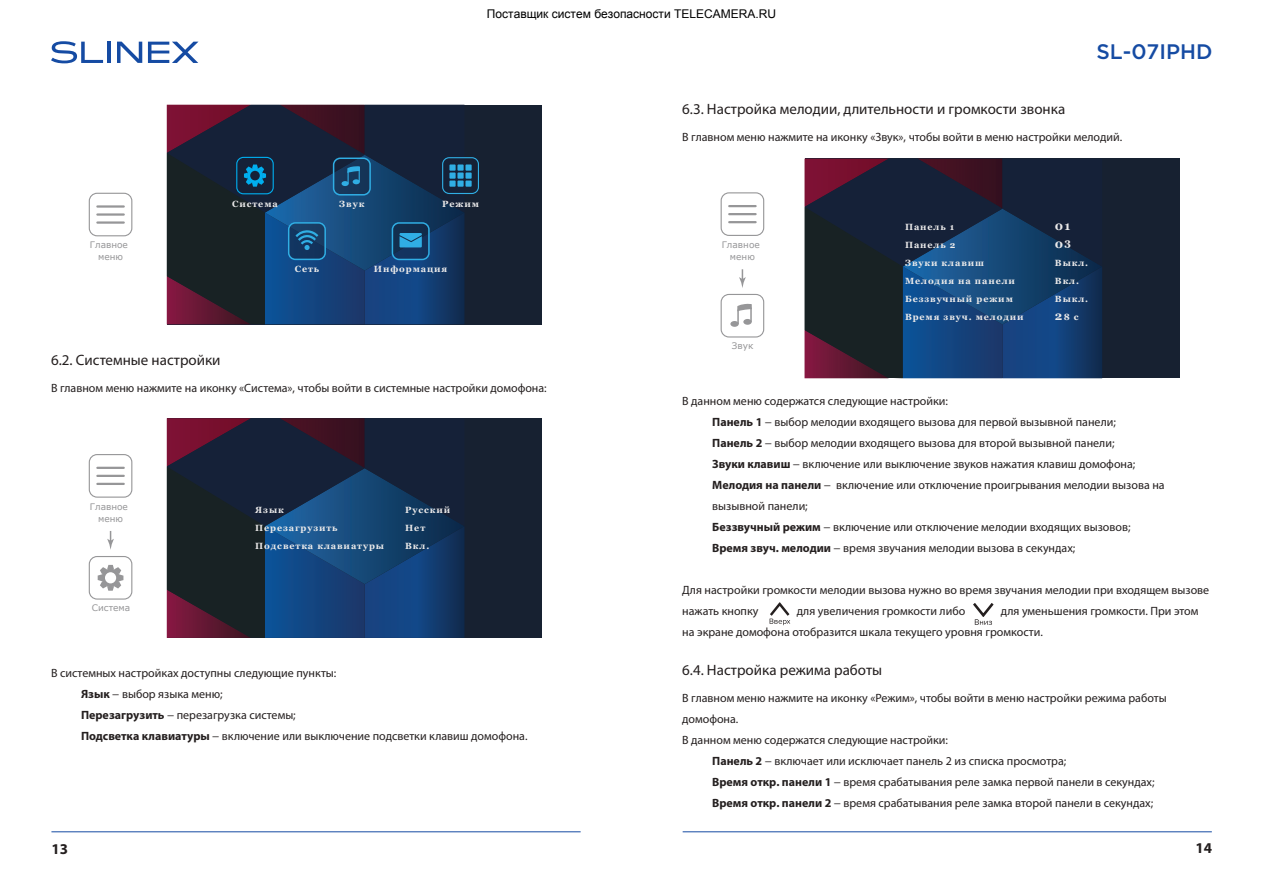
<style>
.page{position:relative;width:1263px;height:893px;background:#fff}
.page>*{position:absolute;margin:0;border:0;box-sizing:border-box;transform-origin:0 0}
.t1{font:500 21px "Gotham Pro";color:#154ba3}
.t2{font:15px "Myriad Pro";color:#241f1f}
.t3{font:700 15px "Myriad Pro";color:#241f1f}
.t4{font:12px/21px "Myriad Pro";color:#241f1f}
.t5{font:700 12px "Georgia";color:#ebeaea}
.t6{font:700 9px "Georgia";letter-spacing:.1em;color:#ebeaea}
.t7{font:9px/12px "Verdana";color:#969698;text-align:center}
.s1{font-weight:700}
.s2{font-size:10.5px}
.s3{font-size:12px}
</style>
<div class="page">
<div style="left:89px;top:193px;width:43px;height:43px;border:1px solid #969698;border-radius:8px"></div>
<hr style="left:97px;top:205px;width:27px;height:3px;background:#969698">
<hr style="left:97px;top:213px;width:27px;height:3px;background:#969698">
<hr style="left:97px;top:221px;width:27px;height:3px;background:#969698">
<div style="left:89px;top:556px;width:43px;height:44px;border:1px solid #969698;border-radius:8px"></div>
<svg style="left:98px;top:565px;width:25px;height:26px"></svg>
<div style="left:89px;top:454px;width:43px;height:44px;border:1px solid #969698;border-radius:8px"></div>
<hr style="left:97px;top:467px;width:27px;height:2px;background:#969698">
<hr style="left:97px;top:475px;width:27px;height:2px;background:#969698">
<hr style="left:97px;top:483px;width:27px;height:2px;background:#969698">
<svg style="left:107px;top:531px;width:7px;height:19px"></svg>
<svg style="left:51px;top:41px;width:52px;height:22px"></svg>
<hr style="left:107px;top:42px;width:4px;height:21px;background:#154ba3">
<svg style="left:117px;top:42px;width:25px;height:21px"></svg>
<svg style="left:148px;top:42px;width:50px;height:21px"></svg>
<hr style="left:51px;top:831px;width:530px;height:1px;background:#154ba3">
<hr style="left:683px;top:831px;width:529px;height:1px;background:#154ba3">
<div style="left:167px;top:105px;width:375px;height:219px;background:#172131"></div>
<div style="left:442px;top:157px;width:37px;height:37px;background:#152138;border-radius:7px"></div>
<div style="left:442px;top:157px;width:37px;height:37px;border:1px solid #30aee4;border-radius:7px"></div>
<div style="left:465px;top:164px;width:7px;height:7px;background:#30aee4"></div>
<div style="left:465px;top:173px;width:7px;height:6px;background:#30aee4"></div>
<div style="left:465px;top:181px;width:7px;height:6px;background:#30aee4"></div>
<svg style="left:167px;top:105px;width:297px;height:219px"></svg>
<div style="left:167px;top:418px;width:375px;height:220px;background:#172131"></div>
<svg style="left:167px;top:418px;width:297px;height:220px"></svg>
<div style="left:804px;top:159px;width:375px;height:219px;background:#172131"></div>
<svg style="left:804px;top:159px;width:298px;height:219px"></svg>
<svg style="left:739px;top:269px;width:7px;height:19px"></svg>
<div style="left:721px;top:192px;width:43px;height:44px;border:1px solid #969698;border-radius:8px"></div>
<hr style="left:729px;top:205px;width:27px;height:2px;background:#969698">
<hr style="left:729px;top:213px;width:27px;height:2px;background:#969698">
<hr style="left:729px;top:221px;width:27px;height:2px;background:#969698">
<div style="left:721px;top:294px;width:43px;height:44px;border:1px solid #969698;border-radius:8px"></div>
<div style="left:730px;top:321px;width:9px;height:6px;background:#969698;border-radius:50%"></div>
<svg style="left:736px;top:303px;width:16px;height:21px"></svg>
<svg style="left:770px;top:602px;width:20px;height:23px"></svg>
<svg style="left:973px;top:603px;width:20px;height:22px"></svg>
<h1 class="t1" style="left:1096px;top:39px;width:118px">SL-07IPHD</h1>
<p class="t7" style="left:90px;top:239px;width:40px">Главное меню</p>
<p class="t6" style="left:232px;top:198px;width:47px">Система</p>
<p class="t6" style="left:339px;top:198px;width:27px">Звук</p>
<p class="t6" style="left:442px;top:198px;width:38px">Режим</p>
<p class="t6" style="left:295px;top:263px;width:26px">Сеть</p>
<p class="t6" style="left:374px;top:263px;width:75px">Информация</p>
<p class="t2" style="left:51px;top:350px;width:171px">6.2. Системные настройки</p>
<p class="t4" style="left:51px;top:377px;width:497px">В главном меню нажмите на иконку «Система», чтобы войти в системные настройки домофона:</p>
<p class="t7" style="left:90px;top:500px;width:40px">Главное меню</p>
<p class="t7" style="left:92px;top:602px;width:40px">Система</p>
<p class="t6" style="left:255px;top:504px;width:30px">Язык</p>
<p class="t6" style="left:405px;top:504px;width:46px">Русский</p>
<p class="t6" style="left:255px;top:522px;width:84px">Перезагрузить</p>
<p class="t6" style="left:405px;top:522px;width:22px">Нет</p>
<p class="t6" style="left:255px;top:540px;width:130px">Подсветка клавиатуры</p>
<p class="t6" style="left:405px;top:540px;width:26px">Вкл.</p>
<p class="t4" style="left:81px;top:662px;width:448px;text-indent:-30px">В системных настройках доступны следующие пункты:<br><span class="s1">Язык</span> − выбор языка меню;<br><span class="s1">Перезагрузить</span> − перезагрузка системы;<br><span class="s1">Подсветка клавиатуры</span> − включение или выключение подсветки клавиш домофона.</p>
<p class="t2" style="left:682px;top:100px;width:385px">6.3. Настройка мелодии, длительности и громкости звонка</p>
<p class="t4" style="left:682px;top:127px;width:441px">В главном меню нажмите на иконку «Звук», чтобы войти в меню настройки мелодий.</p>
<p class="t7" style="left:722px;top:238px;width:40px">Главное меню</p>
<p class="t7" style="left:732px;top:339px;width:23px">Звук</p>
<p class="t6" style="left:905px;top:221px;width:51px">Панель 1</p>
<p class="t5" style="left:1055px;top:218px;width:17px">01</p>
<p class="t6" style="left:905px;top:239px;width:52px">Панель 2</p>
<p class="t5" style="left:1055px;top:236px;width:18px">0<span class="s2">3</span></p>
<p class="t6" style="left:905px;top:257px;width:81px">Звуки клавиш</p>
<p class="t6" style="left:1055px;top:257px;width:35px">Выкл.</p>
<p class="t6" style="left:905px;top:275px;width:112px">Мелодия на панели</p>
<p class="t6" style="left:1055px;top:275px;width:26px">Вкл.</p>
<p class="t6" style="left:905px;top:293px;width:109px">Беззвучный режим</p>
<p class="t6" style="left:1055px;top:293px;width:35px">Выкл.</p>
<p class="t6" style="left:905px;top:311px;width:120px">Время звуч. мелодии</p>
<p class="t6" style="left:1055px;top:311px;width:25px"><span class="s3">2</span>8 с</p>
<p class="t4" style="left:712px;top:390px;width:454px;text-indent:-30px">В данном меню содержатся следующие настройки:<br><span class="s1">Панель 1</span> − выбор мелодии входящего вызова для первой вызывной панели;<br><span class="s1">Панель 2</span> − выбор мелодии входящего вызова для второй вызывной панели;<br><span class="s1">Звуки клавиш</span> − включение или выключение звуков нажатия клавиш домофона; <span class="s1">Мелодия на панели</span> − включение или отключение проигрывания мелодии вызова на вызывной панели;<br><span class="s1">Беззвучный режим</span> − включение или отключение мелодии входящих вызовов; <span class="s1">Время звуч. мелодии</span> − время звучания мелодии вызова в секундах;</p>
<p class="t4" style="left:682px;top:579px;width:528px">Для настройки громкости мелодии вызова нужно во время звучания мелодии при входящем вызове нажать кнопку</p>
<p class="t4" style="left:797px;top:600px;width:170px">для увеличения громкости либо</p>
<p class="t4" style="left:682px;top:600px;width:518px;text-indent:319px">для уменьшения громкости. При этом на экране домофона отобразится шкала текущего уровня громкости.</p>
<p class="t2" style="left:682px;top:661px;width:201px">6.4. Настройка режима работы</p>
<p class="t4" style="left:682px;top:687px;width:486px">В главном меню нажмите на иконку «Режим», чтобы войти в меню настройки режима работы</p>
<p class="t4" style="left:682px;top:708px;width:58px">домофона.</p>
<p class="t4" style="left:682px;top:729px;width:267px">В данном меню содержатся следующие настройки:</p>
<p class="t4" style="left:712px;top:750px;width:356px"><span class="s1">Панель 2</span> − включает или исключает панель 2 из списка просмотра;</p>
<p class="t4" style="left:712px;top:771px;width:444px"><span class="s1">Время откр. панели 1</span> − время срабатывания реле замка первой панели в секундах;</p>
<p class="t4" style="left:712px;top:792px;width:443px"><span class="s1">Время откр. панели 2</span> − время срабатывания реле замка второй панели в секундах;</p>
<p class="t3" style="left:51px;top:840px;width:18px">13</p>
<p class="t3" style="left:1195px;top:838px;width:18px">14</p>
</div>
